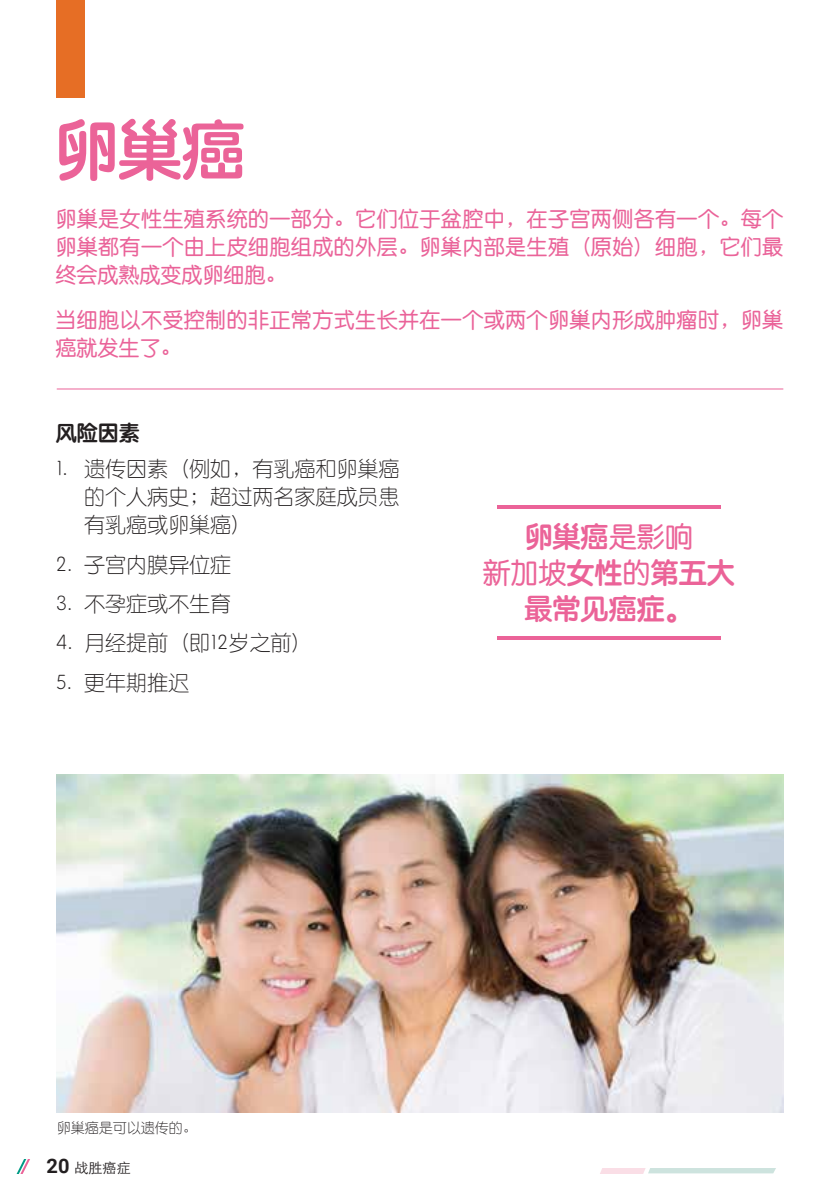
<style>
.page{position:relative;width:840px;height:1191px;background:#fff}
.page>*{position:absolute;margin:0;border:0;box-sizing:border-box;transform-origin:0 0}
.t1{font:63.8px "ST Yuanti SC Bold";color:#eb6398}
.t2{font:28px/36px "ST Yuanti SC Bold";color:#eb6398;text-align:center}
.t3{font:21px/28px "ST Yuanti SC Regular";letter-spacing:.02em;color:#ea6399;text-align:justify}
.t4{font:21px/28px "ST Yuanti SC Light";color:#231f20;text-align:justify}
.t5{font:21px "ST Yuanti SC Bold";color:#231f20}
.t6{font:14px "ST Yuanti SC Light";color:#231f20}
.t7{font:14px "ST Xihei";color:#231f20}
.s1{font-family:"ST Yuanti SC Regular"}
.s2{font-family:"Roboto";font-weight:700;font-size:20px}
</style>
<div class="page">
<div style="left:56px;top:0;width:29px;height:97px;background:#e66e25"></div>
<hr style="left:497px;top:505px;width:222px;height:4px;background:#eb6398">
<hr style="left:497px;top:636px;width:222px;height:4px;background:#eb6398">
<img style="left:57px;top:774px;width:725px;height:338px">
<hr style="left:57px;top:388px;width:725px;height:1px;background:#eb6398">
<svg style="left:17px;top:1159px;width:13px;height:14px"></svg>
<svg style="left:600px;top:1168px;width:175px;height:5px"></svg>
<h1 class="t1" style="left:54px;top:101px;width:193px">卵巢癌</h1>
<p class="t3" style="left:55px;top:203px;width:729px">卵巢是女性生殖系统的一部分。它们位于盆腔中，在子宫两侧各有一个。每个卵巢都有一个由上皮细胞组成的外层。卵巢内部是生殖（原始）细胞，它们最终会成熟成变成卵细胞。</p>
<p class="t3" style="left:55px;top:304px;width:729px">当细胞以不受控制的非正常方式生长并在一个或两个卵巢内形成肿瘤时，卵巢癌就发生了。</p>
<p class="t5" style="left:56px;top:416px;width:86px">风险因素</p>
<p class="t4" style="left:84px;top:454px;width:317px;text-indent:-28px">1. 遗传因素（例如，有乳癌和卵巢癌的个人病史；超过两名家庭成员患有乳癌或卵巢癌）</p>
<p class="t4" style="left:56px;top:549px;width:177px">2. 子宫内膜异位症</p>
<p class="t4" style="left:56px;top:588px;width:177px">3. 不孕症或不生育</p>
<p class="t4" style="left:56px;top:628px;width:258px">4. 月经提前（即12岁之前）</p>
<p class="t4" style="left:56px;top:667px;width:135px">5. 更年期推迟</p>
<h2 class="t2" style="left:482px;top:517px;width:253px">卵巢癌<span class="s1">是影响<br>新加坡</span>女性<span class="s1">的</span>第五大最常见癌症。</h2>
<p class="t6" style="left:57px;top:1117px;width:141px">卵巢癌是可以遗传的。</p>
<p class="t7" style="left:47px;top:1161px;width:85px"><span class="s2">20</span> 战胜癌症</p>
</div>
